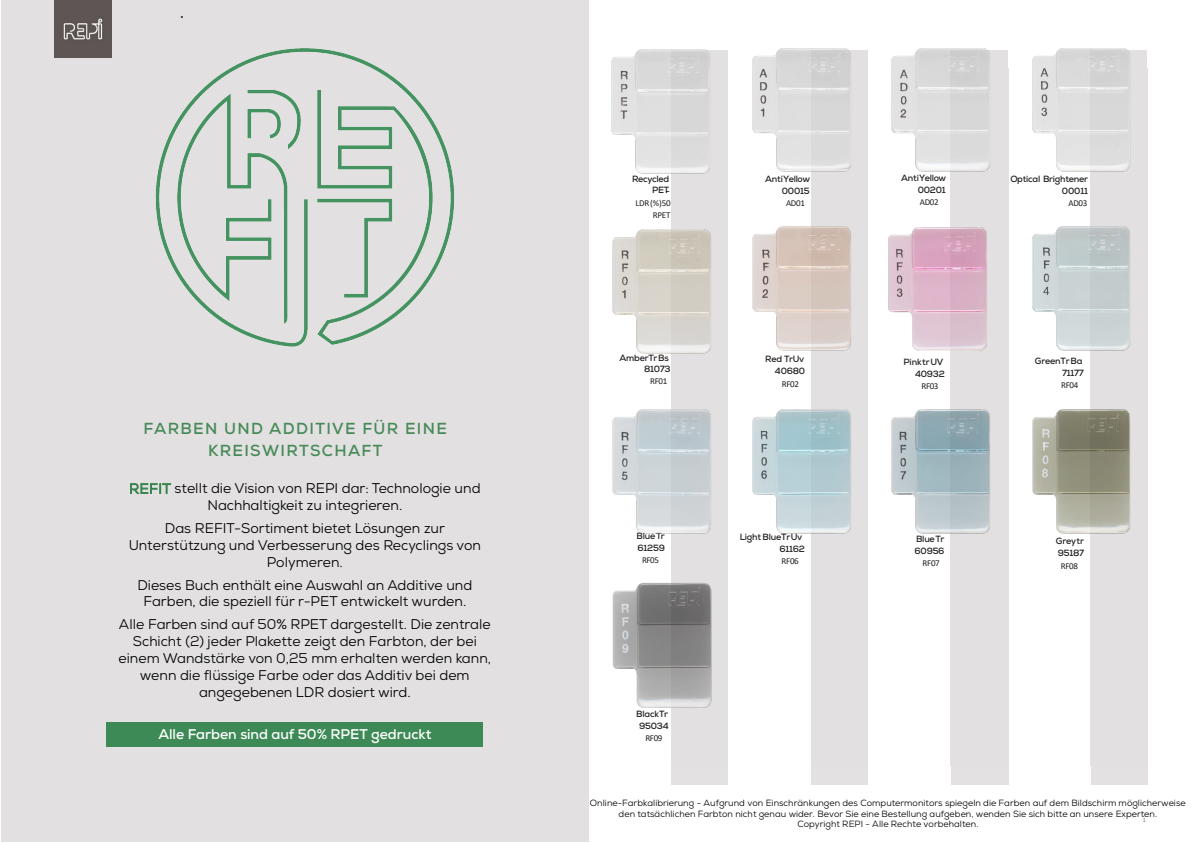
<style>
.page{position:relative;width:1191px;height:843px;background:#fff}
.page>*{position:absolute;margin:0;border:0;box-sizing:border-box;transform-origin:0 0}
.t1{font:18px "Calibri";color:#221f1f}
.t2{font:700 16px/22.6px "Nexa";letter-spacing:.08em;color:#468a58;text-align:center}
.t3{font:14px/16.8px "Nexa";color:#000;text-align:center}
.t4{font:700 14px "Nexa";letter-spacing:-.005em;color:#fff}
.t5{font:9px/10.8px "Nexa";letter-spacing:.005em;color:#000;text-align:center}
.t6{font:700 9px/11.9px "Nexa";letter-spacing:-.025em;color:#221f1f}
.t7{font:9px "Calibri";letter-spacing:-.035em;color:#221f1f}
.t8{font:6px "Nexa";color:#55575d}
.s1{color:#3b854e}
</style>
<div class="page">
<div style="left:671px;top:68px;width:57px;height:716px;background:#e3e1e2"></div>
<div style="left:811px;top:68px;width:57px;height:716px;background:#e3e1e2"></div>
<div style="left:951px;top:68px;width:57px;height:716px;background:#e3e1e2"></div>
<div style="left:1091px;top:68px;width:57px;height:716px;background:#e3e1e2"></div>
<div style="left:671px;top:50px;width:57px;height:715px;background:#e2e0e1"></div>
<div style="left:811px;top:50px;width:57px;height:715px;background:#e2e0e1"></div>
<img style="left:752px;top:48px;width:99px;height:124px">
<img style="left:752px;top:226px;width:99px;height:125px">
<div style="left:951px;top:50px;width:57px;height:715px;background:#e2e0e1"></div>
<img style="left:891px;top:48px;width:99px;height:129px">
<img style="left:888px;top:220px;width:99px;height:137px">
<div style="left:1090px;top:50px;width:57px;height:715px;background:#e2e0e1"></div>
<img style="left:1032px;top:48px;width:98px;height:124px">
<img style="left:1032px;top:226px;width:98px;height:125px">
<img style="left:612px;top:409px;width:99px;height:125px">
<img style="left:612px;top:583px;width:100px;height:125px">
<img style="left:611px;top:49px;width:99px;height:125px">
<img style="left:752px;top:409px;width:99px;height:125px">
<img style="left:891px;top:403px;width:99px;height:135px">
<img style="left:1032px;top:409px;width:98px;height:125px">
<div style="left:1px;top:0;width:588px;height:841px;background:#e2e0e1"></div>
<img style="left:54px;top:0;width:57px;height:57px">
<img style="left:155px;top:48px;width:299px;height:299px">
<img style="left:612px;top:229px;width:99px;height:125px">
<div style="left:107px;top:721px;width:376px;height:25px;background:#3e8a56"></div>
<p class="t1" style="left:180px;top:0;width:6px">.</p>
<p class="t2" style="left:144px;top:416px;width:305px">FARBEN UND ADDITIVE FÜR EINE<br>KREISWIRTSCHAFT</p>
<p class="t3" style="left:129px;top:480px;width:353px"><span class="s1">REFIT</span> stellt die Vision von REPI dar: Technologie und<br>Nachhaltigkeit zu integrieren.</p>
<p class="t3" style="left:129px;top:519px;width:354px">Das REFIT-Sortiment bietet Lösungen zur<br>Unterstützung und Verbesserung des Recyclings von<br>Polymeren.</p>
<p class="t3" style="left:137px;top:576px;width:336px">Dieses Buch enthält eine Auswahl an Additive und<br>Farben, die speziell für r-PET entwickelt wurden.</p>
<p class="t3" style="left:119px;top:615px;width:374px">Alle Farben sind auf 50% RPET dargestellt. Die zentrale Schicht (2) jeder Plakette zeigt den Farbton, der bei einem Wandstärke von 0,25 mm erhalten werden kann, wenn die flüssige Farbe oder das Additiv bei dem angegebenen LDR dosiert wird.</p>
<p class="t4" style="left:158px;top:724px;width:275px">Alle Farben sind auf 50% RPET gedruckt</p>
<p class="t6" style="left:632px;top:173px;width:39px;line-height:10.8px;text-align:right">Recycled<br>PET</p>
<p class="t6" style="left:666px;top:185px;width:6px">-</p>
<p class="t7" style="left:635px;top:197px;width:37px">LDR(%)50</p>
<p class="t7" style="left:653px;top:209px;width:19px">RPET</p>
<p class="t6" style="left:765px;top:173px;width:46px">AntiYellow</p>
<p class="t6" style="left:782px;top:185px;width:29px">00015</p>
<p class="t7" style="left:786px;top:197px;width:21px">AD01</p>
<p class="t6" style="left:901px;top:172px;width:46px">AntiYellow</p>
<p class="t6" style="left:918px;top:184px;width:30px">00201</p>
<p class="t7" style="left:920px;top:195px;width:21px">AD02</p>
<p class="t6" style="left:1010px;top:173px;width:79px">Optical Brightener</p>
<p class="t6" style="left:1062px;top:185px;width:27px">00011</p>
<p class="t7" style="left:1069px;top:197px;width:20px">AD03</p>
<p class="t6" style="left:620px;top:351px;width:51px">AmberTrBs</p>
<p class="t6" style="left:644px;top:363px;width:28px">81073</p>
<p class="t7" style="left:650px;top:374px;width:19px">RF01</p>
<p class="t6" style="left:765px;top:353px;width:41px;text-align:right">Red TrUv<br>40680</p>
<p class="t7" style="left:782px;top:377px;width:19px">RF02</p>
<p class="t6" style="left:904px;top:355px;width:43px;text-align:right">PinktrUV<br>40932</p>
<p class="t7" style="left:922px;top:379px;width:19px">RF03</p>
<p class="t6" style="left:1035px;top:355px;width:49px">GreenTrBa</p>
<p class="t6" style="left:1062px;top:367px;width:23px">71177</p>
<p class="t7" style="left:1061px;top:378px;width:19px">RF04</p>
<p class="t6" style="left:636px;top:529px;width:30px">BlueTr<br>61259</p>
<p class="t7" style="left:642px;top:553px;width:19px">RF05</p>
<p class="t6" style="left:740px;top:530px;width:64px">Light BlueTrUv</p>
<p class="t6" style="left:779px;top:542px;width:27px">61162</p>
<p class="t7" style="left:782px;top:554px;width:19px">RF06</p>
<p class="t6" style="left:915px;top:532px;width:31px">BlueTr<br>60956</p>
<p class="t7" style="left:923px;top:556px;width:19px">RF07</p>
<p class="t6" style="left:1056px;top:535px;width:30px">Greytr<br>95187</p>
<p class="t7" style="left:1061px;top:559px;width:19px">RF08</p>
<p class="t6" style="left:636px;top:707px;width:34px;text-align:center">BlackTr<br>95034</p>
<p class="t7" style="left:645px;top:731px;width:19px">RF09</p>
<p class="t5" style="left:590px;top:796px;width:597px">Online-Farbkalibrierung - Aufgrund von Einschränkungen des Computermonitors spiegeln die Farben auf dem Bildschirm möglicherweise den tatsächlichen Farbton nicht genau wider. Bevor Sie eine Bestellung aufgeben, wenden Sie sich bitte an unsere Experten.</p>
<p class="t5" style="left:797px;top:818px;width:183px">Copyright REPI - Alle Rechte vorbehalten.</p>
<p class="t8" style="left:1143px;top:815px;width:4px">1</p>
</div>
